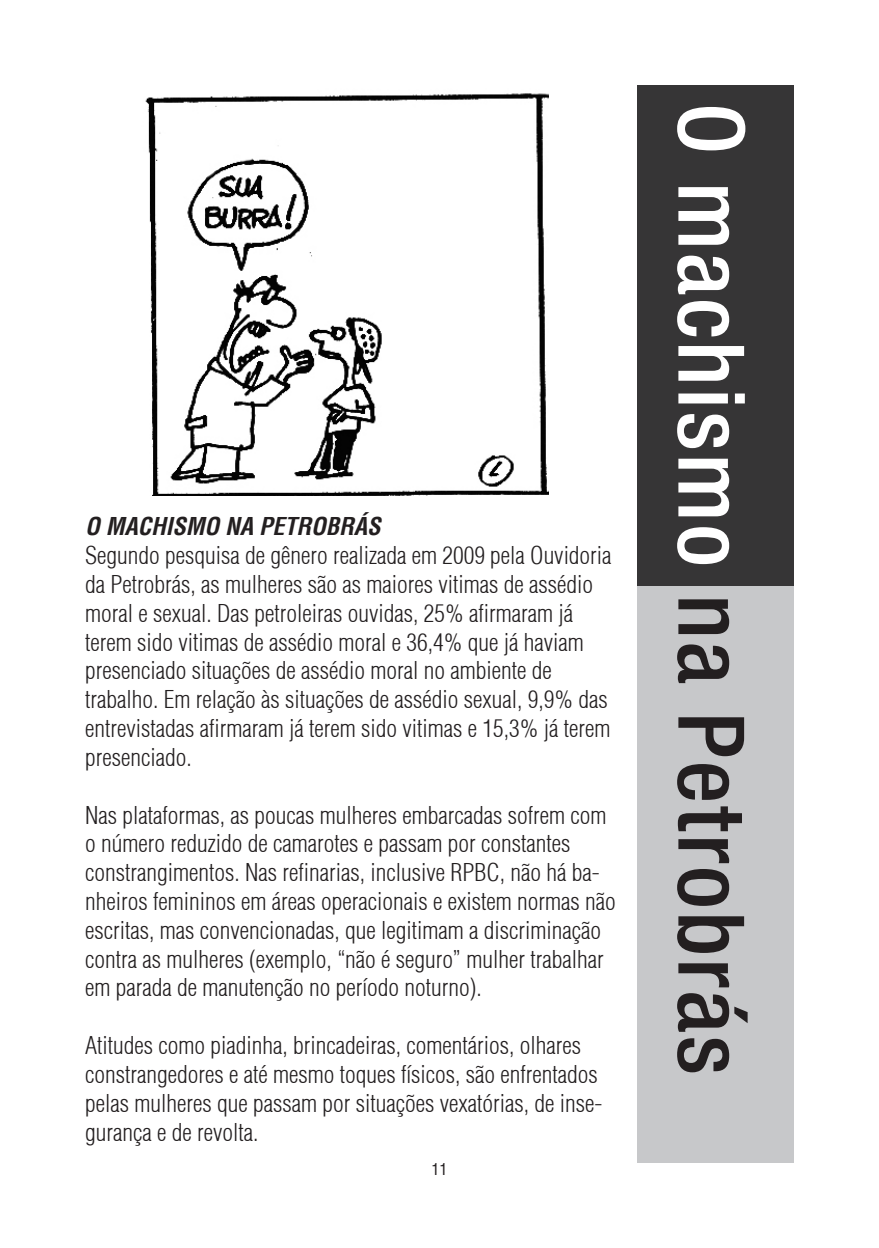
<style>
.page{position:relative;width:879px;height:1248px;background:#fff}
.page>*{position:absolute;margin:0;border:0;box-sizing:border-box;transform-origin:0 0}
.t1{font:500 condensed 92px "Helvetica Neue";letter-spacing:.03em;color:#231f20}
.t2{font:300 condensed 24px/28.8px "Helvetica";color:#231f20}
.t3{font:italic 700 condensed 24px "Helvetica";color:#231f20}
.t4{font:condensed 16px "Helvetica";color:#231f20}
.s1{color:#fff}
</style>
<div class="page">
<div style="left:637px;top:85px;width:157px;height:1077px;background:#c7c8ca"></div>
<div style="left:637px;top:85px;width:157px;height:500px;background:#363536"></div>
<img style="left:145px;top:93px;width:403px;height:403px">
<p class="t3" style="left:85px;top:511px;width:297px">O MACHISMO NA PE TROBRÁS</p>
<p class="t2" style="left:85px;top:541px;width:528px">Segundo pesquisa de gênero realizada em 2009 pela Ouvidoria da Petrobrás, as mulheres são as maiores vitimas de assédio moral e sexual. Das petroleiras ouvidas, 25% afirmaram já terem sido vitimas de assédio moral e 36,4% que já haviam presenciado situações de assédio moral no ambiente de trabalho. Em relação às situações de assédio sexual, 9,9% das entrevistadas afirmaram já terem sido vitimas e 15,3% já terem presenciado.</p>
<p class="t2" style="left:85px;top:800px;width:532px">Nas plataformas, as poucas mulheres embarcadas sofrem com o número reduzido de camarotes e passam por constantes constrangimentos. Nas refinarias, inclusive RPBC, não há ba&shy;nheiros femininos em áreas operacionais e existem normas não escritas, mas convencionadas, que legitimam a discriminação contra as mulheres (exemplo, “não é seguro” mulher trabalhar em parada de manutenção no período noturno).</p>
<p class="t2" style="left:85px;top:1030px;width:519px">Atitudes como piadinha, brincadeiras, comentários, olhares constrangedores e até mesmo toques físicos, são enfrentados pelas mulheres que passam por situações vexatórias, de inse&shy;gurança e de revolta.</p>
<p class="t4" style="left:431px;top:1158px;width:17px">11</p>
<p class="t1" style="left:766px;top:103px;width:973px;rotate:90deg"><span class="s1">O machismo</span> na Petrobrás</p>
</div>
